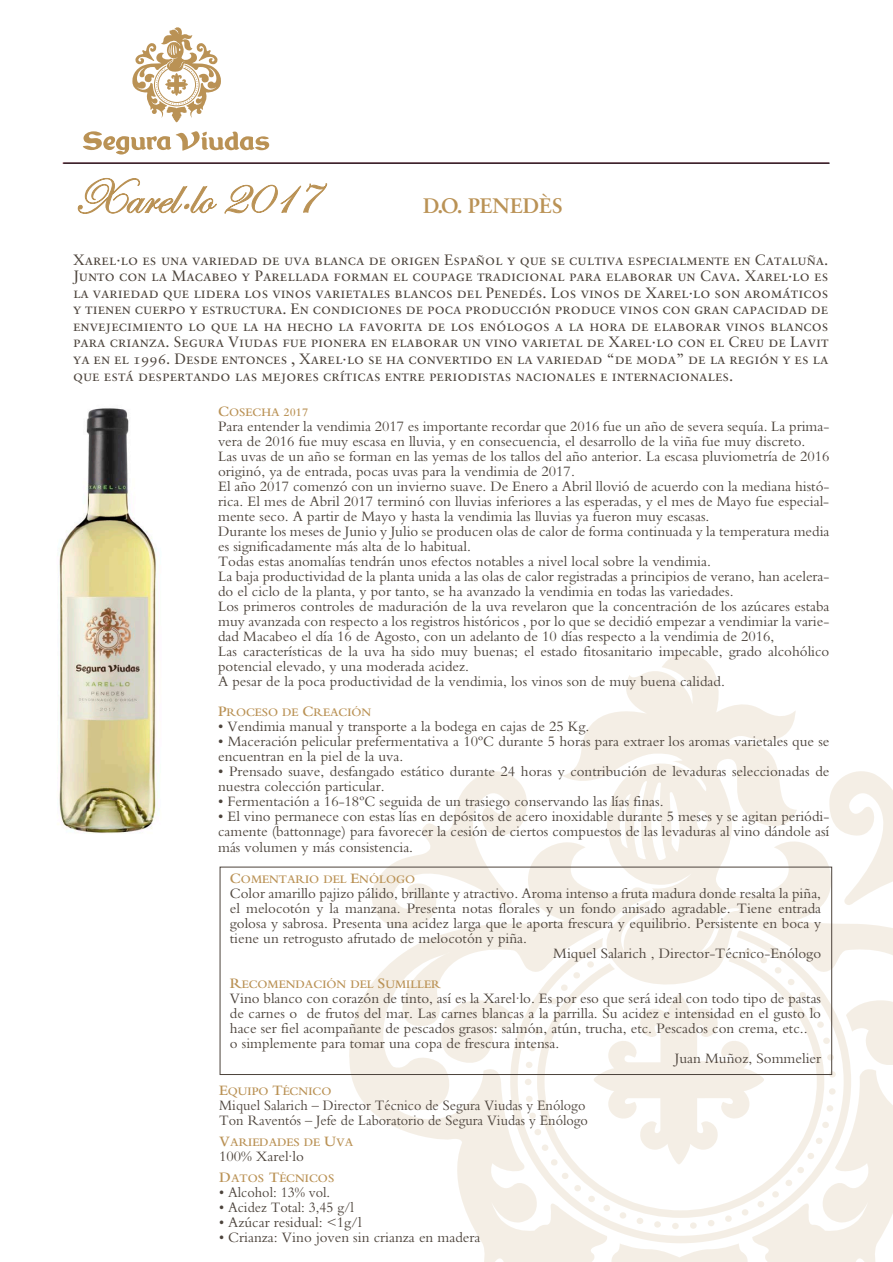
<style>
.page{position:relative;width:893px;height:1262px;background:#fff}
.page>*{position:absolute;margin:0;border:0;box-sizing:border-box;transform-origin:0 0}
.t1{font:51px "Edwardian Script ITC";color:#ba9255}
.t2{font:21px "Sabon Bold Os F";color:#ba9255}
.t3{font:15px/15px "Bembo";color:#4c433b}
.t4{font:15px/16.5px "Sabon Roman SC";color:#4c433b;text-align:justify}
.t5{font:15px/15px "Bembo";color:#4c433b;scale:.95 1}
.t6{font:600 12px "Bembo";color:#ba9255}
.s1{font-size:15px}
</style>
<div class="page">
<img style="left:59px;top:408px;width:98px;height:426px">
<svg style="left:578px;top:653px;width:219px;height:173px;fill:#f4eee5"></svg>
<svg style="left:829px;top:771px;width:63px;height:59px"></svg>
<svg style="left:422px;top:764px;width:345px;height:66px"></svg>
<svg style="left:349px;top:830px;width:543px;height:432px"></svg>
<svg style="left:77px;top:178px;width:251px;height:36px"></svg>
<hr style="left:63px;top:163px;width:766px;height:1px;background:#000106">
<svg style="left:83px;top:131px;width:186px;height:23px"></svg>
<svg style="left:132px;top:27px;width:89px;height:95px"></svg>
<h1 class="t1" style="left:73px;top:169px;width:246px">Xarel·lo 2017</h1>
<h2 class="t2" style="left:423px;top:192px;width:141px">D.O. PENEDÈS</h2>
<p class="t4" style="left:73px;top:251px;width:757px">Xarel·lo es una variedad de uva blanca de origen Español y que se cultiva especialmente en Cataluña.<br>Junto con la Macabeo y Parellada forman el coupage tradicional para elaborar un Cava. Xarel·lo es la variedad que lidera los vinos varietales blancos del Penedés. Los vinos de Xarel·lo son aromáticos y tienen cuerpo y estructura. En condiciones de poca producción produce vinos con gran capacidad de envejecimiento lo que la ha hecho la favorita de los enólogos a la hora de elaborar vinos blancos para crianza. Segura Viudas fue pionera en elaborar un vino varietal de Xarel·lo con el Creu de Lavit ya en el 1996. Desde entonces , Xarel·lo se ha convertido en la variedad “de moda” de la región y es la que está despertando las mejores críticas entre periodistas nacionales e internacionales.</p>
<p class="t6" style="left:218px;top:406px;width:92px"><span class="s1">C</span>OSECHA 2017</p>
<p class="t3" style="left:218px;top:419px;width:613px">Para entender la vendimia 2017 es importante recordar que 2016 fue un año de severa sequía. La prima&shy;vera de 2016 fue muy escasa en lluvia, y en consecuencia, el desarrollo de la viña fue muy discreto.<br>Las uvas de un año se forman en las yemas de los tallos del año anterior. La escasa pluviometría de 2016 originó, ya de entrada, pocas uvas para la vendimia de 2017.<br>El año 2017 comenzó con un invierno suave. De Enero a Abril llovió de acuerdo con la mediana histó&shy;rica. El mes de Abril 2017 terminó con lluvias inferiores a las esperadas, y el mes de Mayo fue especial&shy;mente seco. A partir de Mayo y hasta la vendimia las lluvias ya fueron muy escasas.<br>Durante los meses de Junio y Julio se producen olas de calor de forma continuada y la temperatura media es significadamente más alta de lo habitual.<br>Todas estas anomalías tendrán unos efectos notables a nivel local sobre la vendimia.<br>La baja productividad de la planta unida a las olas de calor registradas a principios de verano, han acelera&shy;do el ciclo de la planta, y por tanto, se ha avanzado la vendimia en todas las variedades.<br>Los primeros controles de maduración de la uva revelaron que la concentración de los azúcares estaba muy avanzada con respecto a los registros históricos , por lo que se decidió empezar a vendimiar la varie&shy;dad Macabeo el día 16 de Agosto, con un adelanto de 10 días respecto a la vendimia de 2016,<br>Las características de la uva ha sido muy buenas; el estado fitosanitario impecable, grado alcohólico potencial elevado, y una moderada acidez.<br>A pesar de la poca productividad de la vendimia, los vinos son de muy buena calidad.</p>
<p class="t6" style="left:218px;top:706px;width:155px"><span class="s1">P</span>ROCESO DE <span class="s1">C</span>REACIÓN</p>
<p class="t3" style="left:218px;top:719px;width:373px">• Vendimia manual y transporte a la bodega en cajas de 25 Kg.</p>
<p class="t3" style="left:218px;top:734px;width:612px">• Maceración pelicular prefermentativa a 10ºC durante 5 horas para extraer los aromas varietales que se encuentran en la piel de la uva.</p>
<p class="t3" style="left:218px;top:764px;width:612px">• Prensado suave, desfangado estático durante 24 horas y contribución de levaduras seleccionadas de nuestra colección particular.</p>
<p class="t3" style="left:218px;top:794px;width:447px">• Fermentación a 16-18ºC seguida de un trasiego conservando las lías finas.</p>
<p class="t3" style="left:218px;top:809px;width:613px;text-align:justify">• El vino permanece con estas lías en depósitos de acero inoxidable durante 5 meses y se agitan periódi&shy;camente (battonnage) para favorecer la cesión de ciertos compuestos de las levaduras al vino dándole así más volumen y más consistencia.</p>
<p class="t6" style="left:230px;top:872px;width:187px"><span class="s1">C</span>OMENTARIO DEL <span class="s1">E</span>NÓLOGO</p>
<p class="t3" style="left:230px;top:885px;width:593px">Color amarillo pajizo pálido, brillante y atractivo. Aroma intenso a fruta madura donde resalta la piña,</p>
<p class="t3" style="left:230px;top:900px;width:593px">el melocotón y la manzana. Presenta notas florales y un fondo anisado agradable. Tiene entrada</p>
<p class="t3" style="left:230px;top:915px;width:592px">golosa y sabrosa. Presenta una acidez larga que le aporta frescura y equilibrio. Persistente en boca y</p>
<p class="t3" style="left:230px;top:930px;width:299px">tiene un retrogusto afrutado de melocotón y piña.</p>
<p class="t3" style="left:553px;top:945px;width:269px">Miquel Salarich , Director-Técnico-Enólogo</p>
<p class="t6" style="left:230px;top:977px;width:212px"><span class="s1">R</span>ECOMENDACIÓN DEL <span class="s1">S</span>UMILLER</p>
<p class="t3" style="left:230px;top:990px;width:592px">Vino blanco con corazón de tinto, así es la Xarel·lo. Es por eso que será ideal con todo tipo de pastas</p>
<p class="t3" style="left:230px;top:1005px;width:592px">de carnes o de frutos del mar. Las carnes blancas a la parrilla. Su acidez e intensidad en el gusto lo</p>
<p class="t3" style="left:230px;top:1020px;width:579px">hace ser fiel acompañante de pescados grasos: salmón, atún, trucha, etc. Pescados con crema, etc..</p>
<p class="t3" style="left:230px;top:1035px;width:331px">o simplemente para tomar una copa de frescura intensa.</p>
<p class="t3" style="left:675px;top:1050px;width:148px">Juan Muñoz, Sommelier</p>
<p class="t6" style="left:219px;top:1084px;width:114px"><span class="s1">E</span>QUIPO <span class="s1">T</span>ÉCNICO</p>
<p class="t5" style="left:219px;top:1097px;width:390px">Miquel Salarich – Director Técnico de Segura Viudas y Enólogo<br>Ton Raventós – Jefe de Laboratorio de Segura Viudas y Enólogo</p>
<p class="t6" style="left:219px;top:1135px;width:136px"><span class="s1">V</span>ARIEDADES DE <span class="s1">U</span>VA</p>
<p class="t3" style="left:219px;top:1148px;width:86px">100% Xarel·lo</p>
<p class="t6" style="left:219px;top:1171px;width:117px"><span class="s1">D</span>ATOS <span class="s1">T</span>ÉCNICOS</p>
<p class="t5" style="left:219px;top:1184px;width:118px">• Alcohol: 13% vol.</p>
<p class="t5" style="left:219px;top:1199px;width:143px">• Acidez Total: 3,45 g/l</p>
<p class="t5" style="left:219px;top:1214px;width:151px">• Azúcar residual: &lt;1g/l</p>
<p class="t5" style="left:219px;top:1229px;width:276px">• Crianza: Vino joven sin crianza en madera</p>
</div>
